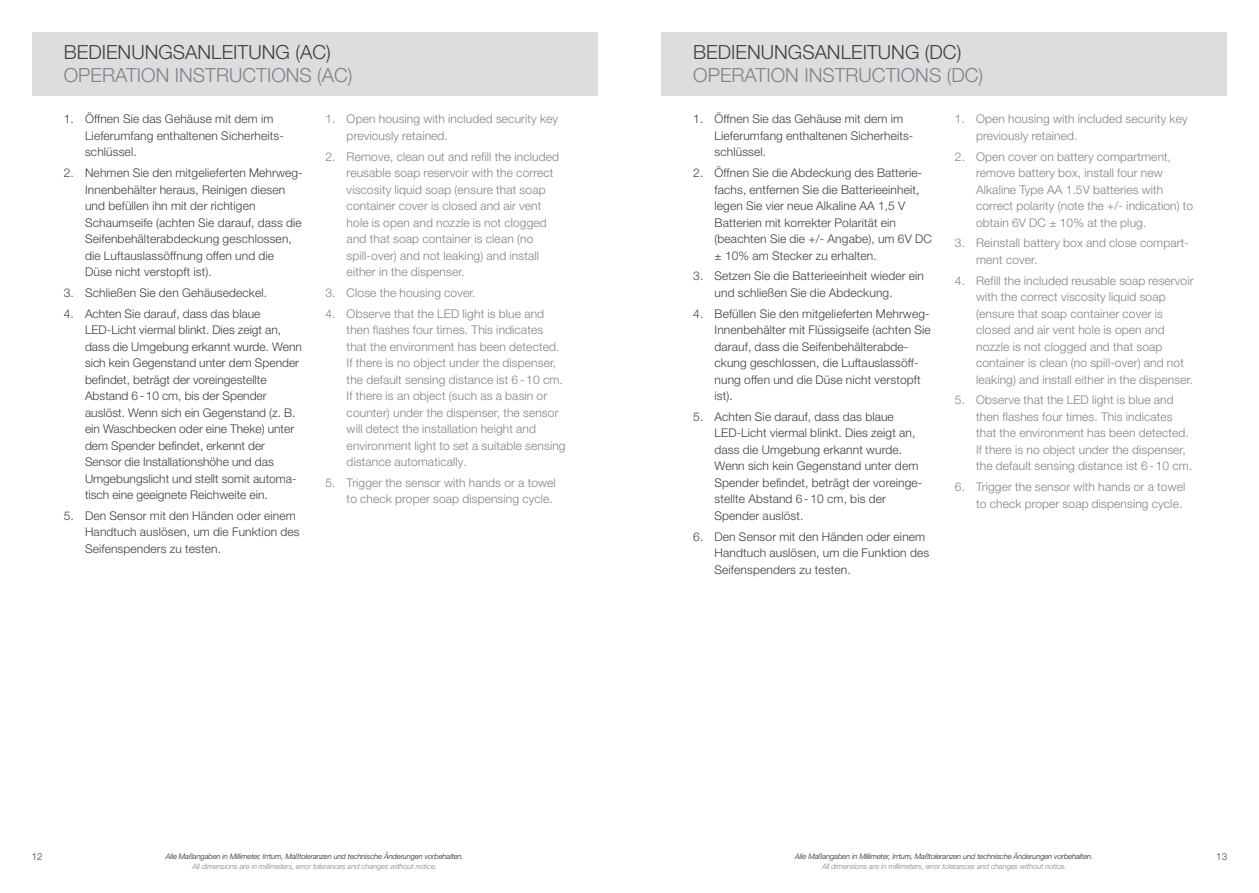
<style>
.page{position:relative;width:1259px;height:893px;background:#fff}
.page>*{position:absolute;margin:0;border:0;box-sizing:border-box;transform-origin:0 0}
.t1{font:300 19.5px "Helvetica Neue LT Pro";color:#808285}
.t2{font:300 19.5px "Helvetica Neue LT Pro";color:#3e3e3f}
.t3{font:300 12px/16.5px "Helvetica Neue LT Pro";letter-spacing:.01em;color:#3e3e3f}
.t4{font:300 12px/16.5px "Helvetica Neue LT Pro";letter-spacing:.01em;color:#808285}
.t5{font:300 9.75px "Helvetica Neue LT Pro";color:#3e3e3f}
.t6{font:italic 300 7.5px "Helvetica Neue LT Pro";letter-spacing:-.01em;color:#231f20}
.t7{font:italic 300 7.5px "Helvetica Neue LT Pro";letter-spacing:-.01em;color:#808285}
</style>
<div class="page">
<div style="left:32px;top:32px;width:565px;height:64px;background:#dcdddf"></div>
<div style="left:661px;top:32px;width:566px;height:64px;background:#dcdddf"></div>
<h1 class="t2" style="left:64px;top:41px;width:268px">BEDIENUNGSANLEITUNG (AC)</h1>
<h1 class="t1" style="left:64px;top:63px;width:290px">OPERATION INSTRUCTIONS (AC)</h1>
<p class="t3" style="left:85px;top:111px;width:200px;text-indent:-21px">1. Öffnen Sie das Gehäuse mit dem im<br>Lieferumfang enthaltenen Sicherheits&shy;schlüssel.</p>
<p class="t3" style="left:85px;top:164px;width:219px;text-indent:-21px">2. Nehmen Sie den mitgelieferten Mehrweg-Innenbehälter heraus, Reinigen diesen und befüllen ihn mit der richtigen Schaumseife (achten Sie darauf, dass die Seifenbehälterabdeckung geschlossen, die Luftauslassöffnung offen und die Düse nicht verstopft ist).</p>
<p class="t3" style="left:64px;top:284px;width:205px">3. Schließen Sie den Gehäusedeckel.</p>
<p class="t3" style="left:85px;top:305px;width:218px;text-indent:-21px">4. Achten Sie darauf, dass das blaue LED-Licht viermal blinkt. Dies zeigt an, dass die Umgebung erkannt wurde. Wenn sich kein Gegenstand unter dem Spender befindet, beträgt der voreingestellte Abstand 6-10 cm, bis der Spender auslöst. Wenn sich ein Gegenstand (z. B. ein Waschbecken oder eine Theke) unter dem Spender befindet, erkennt der Sensor die Installationshöhe und das Umgebungslicht und stellt somit automa&shy;tisch eine geeignete Reichweite ein.</p>
<p class="t3" style="left:85px;top:507px;width:216px;text-indent:-21px">5. Den Sensor mit den Händen oder einem<br>Handtuch auslösen, um die Funktion des<br>Seifenspenders zu testen.</p>
<p class="t4" style="left:347px;top:111px;width:213px;text-indent:-21px">1. Open housing with included security key previously retained.</p>
<p class="t4" style="left:347px;top:148px;width:214px;text-indent:-21px">2. Remove, clean out and refill the included reusable soap reservoir with the correct viscosity liquid soap (ensure that soap container cover is closed and air vent hole is open and nozzle is not clogged and that soap container is clean (no spill-over) and not leaking) and install either in the dispenser.</p>
<p class="t4" style="left:325px;top:284px;width:152px">3. Close the housing cover.</p>
<p class="t4" style="left:347px;top:305px;width:220px;text-indent:-21px">4. Observe that the LED light is blue and then flashes four times. This indicates that the environment has been detected.<br>If there is no object under the dispenser, the default sensing distance ist 6 - 10 cm.<br>If there is an object (such as a basin or counter) under the dispenser, the sensor will detect the installation height and environment light to set a suitable sensing distance automatically.</p>
<p class="t4" style="left:325px;top:474px;width:232px;text-align:right">5. Trigger the sensor with hands or a towel to check proper soap dispensing cycle.</p>
<h1 class="t2" style="left:693px;top:41px;width:270px">BEDIENUNGSANLEITUNG (DC)</h1>
<h1 class="t1" style="left:693px;top:63px;width:291px">OPERATION INSTRUCTIONS (DC)</h1>
<p class="t3" style="left:714px;top:111px;width:200px;text-indent:-21px">1. Öffnen Sie das Gehäuse mit dem im<br>Lieferumfang enthaltenen Sicherheits&shy;schlüssel.</p>
<p class="t3" style="left:714px;top:164px;width:219px;text-indent:-21px">2. Öffnen Sie die Abdeckung des Batterie&shy;fachs, entfernen Sie die Batterieeinheit, legen Sie vier neue Alkaline AA 1,5 V Batterien mit korrekter Polarität ein (beachten Sie die +/- Angabe), um 6V DC ± 10% am Stecker zu erhalten.</p>
<p class="t3" style="left:714px;top:268px;width:211px;text-indent:-21px">3. Setzen Sie die Batterieeinheit wieder ein und schließen Sie die Abdeckung.</p>
<p class="t3" style="left:714px;top:305px;width:218px;text-indent:-21px">4. Befüllen Sie den mitgelieferten Mehrweg-Innenbehälter mit Flüssigseife (achten Sie darauf, dass die Seifenbehälterabde&shy;ckung geschlossen, die Luftauslassöff&shy;nung offen und die Düse nicht verstopft ist).</p>
<p class="t3" style="left:714px;top:408px;width:209px;text-indent:-21px">5. Achten Sie darauf, dass das blaue LED-Licht viermal blinkt. Dies zeigt an, dass die Umgebung erkannt wurde.<br>Wenn sich kein Gegenstand unter dem Spender befindet, beträgt der voreinge&shy;stellte Abstand 6 - 10 cm, bis der Spender auslöst.</p>
<p class="t3" style="left:714px;top:528px;width:216px;text-indent:-21px">6. Den Sensor mit den Händen oder einem<br>Handtuch auslösen, um die Funktion des<br>Seifenspenders zu testen.</p>
<p class="t4" style="left:976px;top:111px;width:213px;text-indent:-21px">1. Open housing with included security key previously retained.</p>
<p class="t4" style="left:976px;top:148px;width:219px;text-indent:-21px">2. Open cover on battery compartment, remove battery box, install four new Alkaline Type AA 1.5V batteries with correct polarity (note the +/- indication) to obtain 6V DC ± 10% at the plug.</p>
<p class="t4" style="left:976px;top:235px;width:214px;text-indent:-21px">3. Reinstall battery box and close compart&shy;ment cover.</p>
<p class="t4" style="left:976px;top:272px;width:219px;text-indent:-21px">4. Refill the included reusable soap reservoir with the correct viscosity liquid soap (ensure that soap container cover is closed and air vent hole is open and nozzle is not clogged and that soap container is clean (no spill-over) and not leaking) and install either in the dispenser.</p>
<p class="t4" style="left:976px;top:392px;width:218px;text-indent:-21px">5. Observe that the LED light is blue and then flashes four times. This indicates that the environment has been detected.<br>If there is no object under the dispenser, the default sensing distance ist 6 - 10 cm.</p>
<p class="t4" style="left:955px;top:478px;width:232px;text-align:right">6. Trigger the sensor with hands or a towel to check proper soap dispensing cycle.</p>
<p class="t6" style="left:166px;top:851px;width:299px">Alle Maßangaben in Millimeter, Irrtum, Maßtoleranzen und technische Änderungen vorbehalten.</p>
<p class="t7" style="left:192px;top:862px;width:246px">All dimensions are in millimeters, error tolerances and changes without notice.</p>
<p class="t6" style="left:795px;top:851px;width:299px">Alle Maßangaben in Millimeter, Irrtum, Maßtoleranzen und technische Änderungen vorbehalten.</p>
<p class="t7" style="left:822px;top:862px;width:246px">All dimensions are in millimeters, error tolerances and changes without notice.</p>
<p class="t5" style="left:32px;top:851px;width:12px">12</p>
<p class="t5" style="left:1216px;top:851px;width:12px">13</p>
</div>
